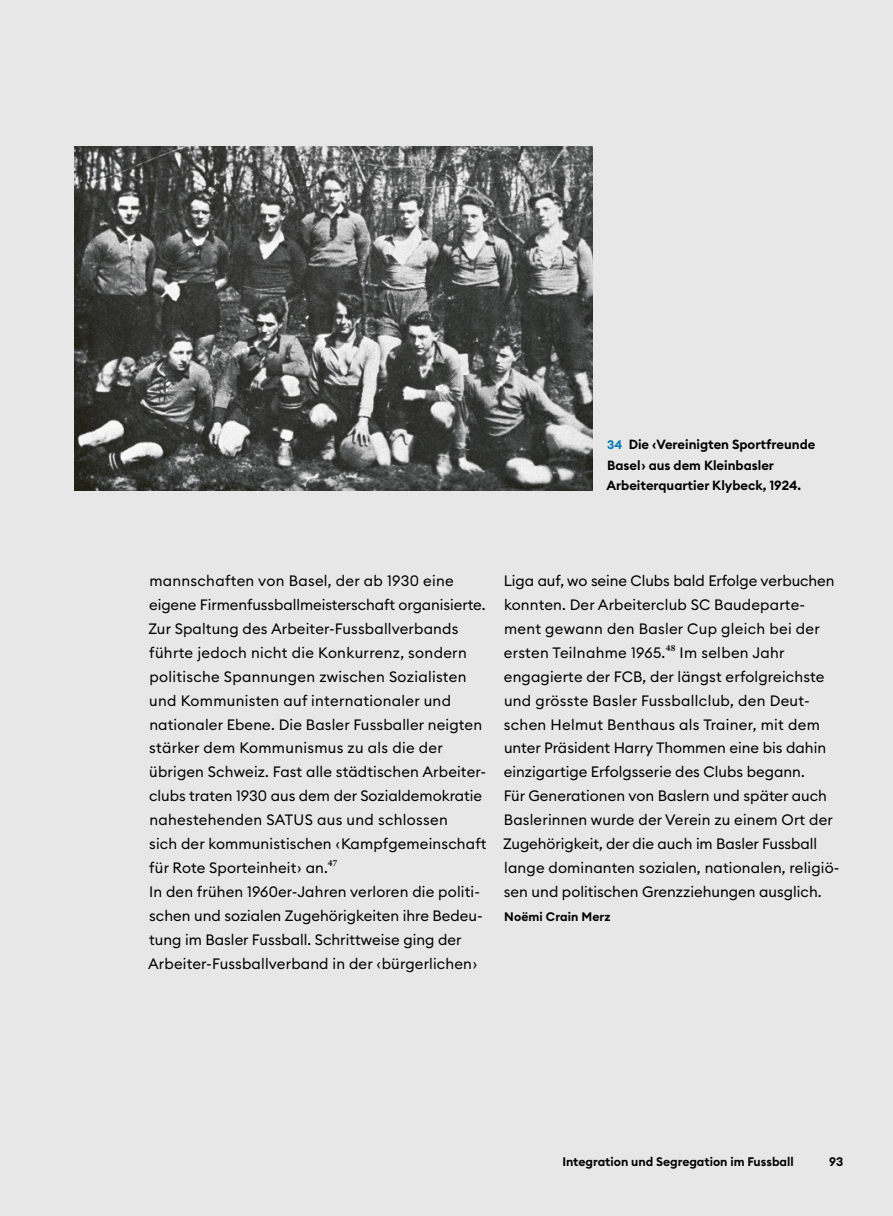
<style>
.page{position:relative;width:893px;height:1216px;background:#fff}
.page>*{position:absolute;margin:0;border:0;box-sizing:border-box;transform-origin:0 0}
.Exkurs_GT{font:14.88px/23.8px "Euclid Circular B";letter-spacing:.01em;color:#000}
.Abb_Legende_fett{font:600 13.12px/20.5px "Euclid Circular B";color:#000}
.Exkurs_GT-2{font:600 12.25px "Euclid Circular B";color:#000}
.s1{font-size:12.25px;color:#0077b3}
</style>
<div class="page">
<div style="left:0;top:0;width:893px;height:1215px;background:#e7e7e7"></div>
<img style="left:74px;top:146px;width:519px;height:344px">
<p class="Abb_Legende_fett" style="left:606px;top:434px;width:211px"><span class="s1">34</span> Die ‹Vereinigten Sportfreunde<br>Basel› aus dem Kleinbasler<br>Arbeiterquartier Klybeck, 1924.</p>
<p class="Exkurs_GT" style="left:148px;top:568px;width:340px">mannschaften von Basel, der ab 1930 eine eigene Firmenfussballmeisterschaft organisierte.<br>Zur Spaltung des Arbeiter-Fussballverbands führte jedoch nicht die Konkurrenz, sondern politische Spannungen zwischen Sozialisten und Kommunisten auf internationaler und nationaler Ebene. Die Basler Fussballer neigten stärker dem Kommunismus zu als die der übrigen Schweiz. Fast alle städtischen Arbeiter&shy;clubs traten 1930 aus dem der Sozialdemokratie nahestehenden SATUS aus und schlossen<br>sich der kommunistischen ‹Kampfgemeinschaft für Rote Sporteinheit› an.<sup>47</sup></p>
<p class="Exkurs_GT" style="left:148px;top:879px;width:336px">In den frühen 1960er-Jahren verloren die politi&shy;schen und sozialen Zugehörigkeiten ihre Bedeu&shy;tung im Basler Fussball. Schrittweise ging der Arbeiter-Fussballverband in der ‹bürgerlichen›</p>
<p class="Exkurs_GT" style="left:503px;top:568px;width:338px">Liga auf, wo seine Clubs bald Erfolge verbuchen konnten. Der Arbeiterclub SC Baudeparte&shy;ment gewann den Basler Cup gleich bei der ersten Teilnahme 1965.<sup>48</sup> Im selben Jahr engagierte der FCB, der längst erfolgreichste und grösste Basler Fussballclub, den Deut&shy;schen Helmut Benthaus als Trainer, mit dem unter Präsident Harry Thommen eine bis dahin einzigartige Erfolgsserie des Clubs begann.<br>Für Generationen von Baslern und später auch Baslerinnen wurde der Verein zu einem Ort der Zugehörigkeit, der die auch im Basler Fussball lange dominanten sozialen, nationalen, religiö&shy;sen und politischen Grenzziehungen ausglich.</p>
<p class="Exkurs_GT-2" style="left:504px;top:908px;width:108px">Noëmi Crain Merz</p>
<p class="Exkurs_GT-2" style="left:562px;top:1153px;width:233px">Integration und Segregation im Fussball</p>
<p class="Exkurs_GT-2" style="left:829px;top:1153px;width:16px">93</p>
</div>
